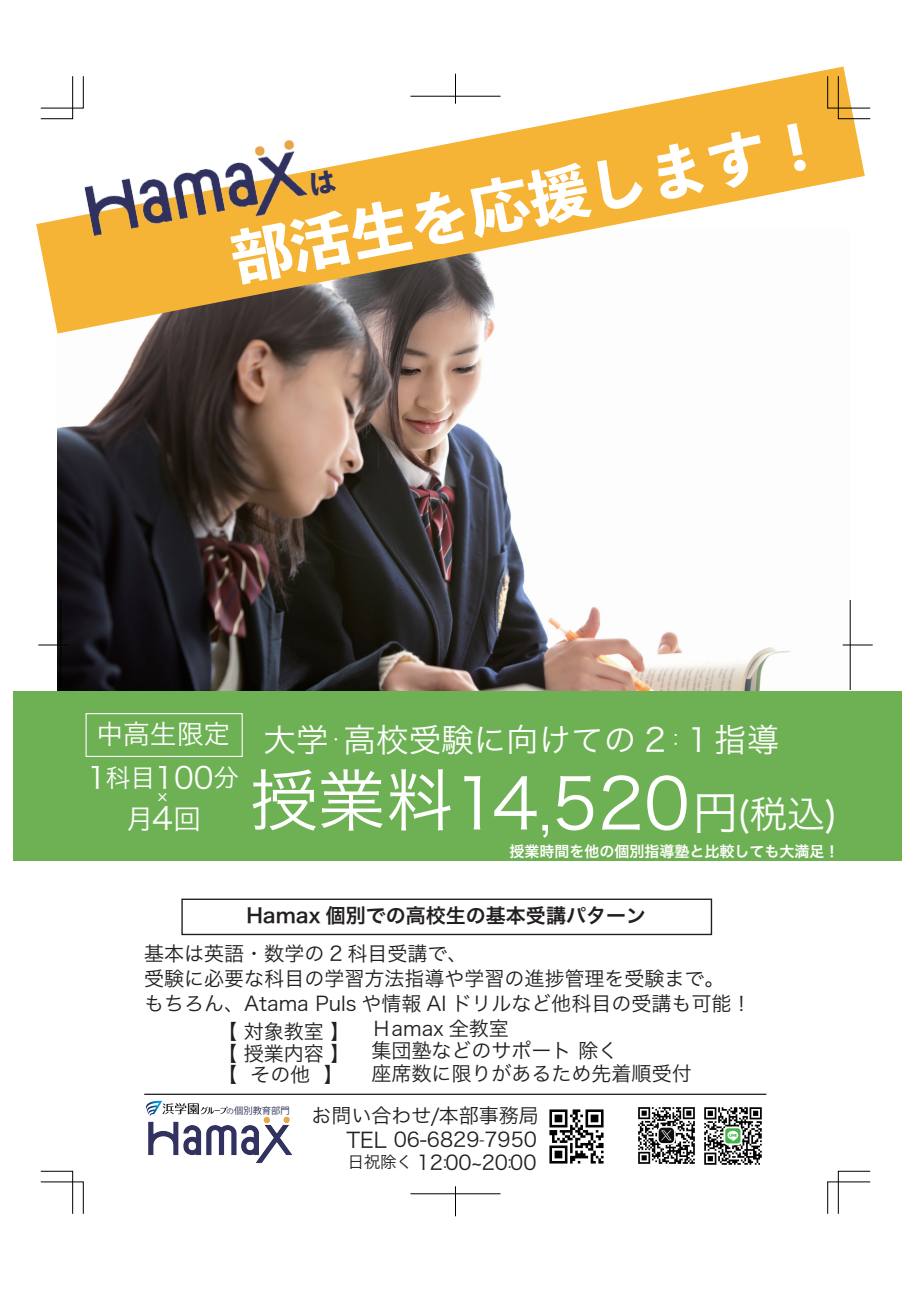
<style>
.page{position:relative;width:911px;height:1290px;background:#fff}
.page>*{position:absolute;margin:0;border:0;box-sizing:border-box;transform-origin:0 0}
.t1{font:70px "Hira Kaku Pro N W3";color:#fff}
.t2{font:800 59.12px "Toppan Bunkyu Midashi Gothic Std N";color:#fff}
.t3{font:32.5px "Hira Kaku Pro N W3";color:#fff}
.t4{font:30px "Hira Kaku Pro N W3";color:#fff}
.t5{font:27.5px "Hira Kaku Pro N W3";color:#fff}
.t6{font:20px/25px "Hira Kaku Pro N W3";color:#231f20}
.t7{font:20px "Hira Kaku Pro N W6";color:#231f20}
.t8{font:17.5px "Hira Kaku Pro N W3";color:#fff}
.t9{font:15px "Hira Kaku Pro N W6";color:#fff}
.t10{font:9.25px "Koz Go Pr 6 N";color:#292e55}
.s1{font-size:20px}
.s2{font-size:25px}
.s3{font-size:31.25px}
.s4{font-size:67.5px}
.s5{font-size:56.25px}
.s6{font-size:46.25px}
.s7{font-size:37.5px}
.s8{font-size:21.25px}
.s9{font-size:13.75px}
.s10{font-size:16.25px}
.s11{font-size:7.38px}
</style>
<div class="page">
<img style="left:58px;top:334px;width:792px;height:357px">
<svg style="left:54px;top:67px;width:810px;height:267px"></svg>
<div style="left:13px;top:691px;width:888px;height:170px;background:#6eb154"></div>
<div style="left:181px;top:898px;width:531px;height:37px;border:1px solid #231f20"></div>
<hr style="left:144px;top:1093px;width:622px;height:2px;background:#231f20">
<div style="left:86px;top:713px;width:157px;height:44px;border:1px solid #fff"></div>
<img style="left:148px;top:1116px;width:144px;height:47px">
<svg style="left:146px;top:1101px;width:82px;height:15px"></svg>
<img style="left:549px;top:1109px;width:55px;height:55px">
<img style="left:638px;top:1107px;width:124px;height:58px">
<svg style="left:40px;top:1171px;width:44px;height:43px"></svg>
<svg style="left:40px;top:76px;width:44px;height:43px"></svg>
<svg style="left:827px;top:76px;width:43px;height:43px"></svg>
<svg style="left:827px;top:1171px;width:43px;height:43px"></svg>
<hr style="left:38px;top:645px;width:30px;height:1px;background:#000">
<hr style="left:61px;top:600px;width:1px;height:90px;background:#000">
<hr style="left:842px;top:645px;width:30px;height:1px;background:#000">
<hr style="left:850px;top:600px;width:1px;height:90px;background:#000">
<hr style="left:410px;top:96px;width:90px;height:1px;background:#000">
<hr style="left:455px;top:74px;width:1px;height:30px;background:#000">
<hr style="left:410px;top:1193px;width:90px;height:1px;background:#000">
<hr style="left:455px;top:1186px;width:1px;height:30px;background:#000">
<img style="left:36px;top:119px;width:374px;height:196px">
<svg style="left:309px;top:169px;width:28px;height:27px"></svg>
<h2 class="t2" style="left:223px;top:213px;width:607px;rotate:-11deg">部活生を応援します！</h2>
<h3 class="t3" style="left:96px;top:711px;width:684px"><sup>中高生限定</sup> 大学<sup>・</sup>高校受験に向けての 2<span class="s1">：</span>１指導</h3>
<h3 class="t4" style="left:87px;top:751px;width:153px">1<span class="s2">科目</span>100<span class="s2">分</span></h3>
<p class="t8" style="left:157px;top:780px;width:13px">×</p>
<h3 class="t5" style="left:126px;top:794px;width:76px">月<span class="s3">4</span>回</h3>
<h1 class="t1" style="left:250px;top:741px;width:589px"><span class="s4">授業料</span>14<span class="s5">,</span>520<span class="s6">円</span><span class="s7">(税込)</span></h1>
<p class="t9" style="left:509px;top:838px;width:331px">授業時間を他の個別指導塾と比較しても大満足！</p>
<p class="t7" style="left:246px;top:898px;width:401px">Hamax 個別での高校生の基本受講パターン</p>
<p class="t6" style="left:144px;top:939px;width:609px">基本は英語・数学の 2 科目受講で、<br>受験に必要な科目の学習方法指導や学習の進捗管理を受験まで。<br>もちろん、Atama Puls や情報 AI ドリルなど他科目の受講も可能！</p>
<p class="t6" style="left:217px;top:1019px;width:135px;line-height:21.5px;text-align:justify">【 対象教室 】【 授業内容 】【 その他 】</p>
<p class="t6" style="left:371px;top:1015px;width:322px;line-height:22.5px">Ｈamax 全教室<br>集団塾などのサポート 除く<br>座席数に限りがあるため先着順受付</p>
<p class="t6" style="left:346px;top:1102px;width:194px;line-height:23.4px;text-align:justify;text-indent:-35px">お問い合わせ/本部事務局<span class="s8">TEL</span> 06-6829<span class="s9">-</span>7950<span class="s10">日祝除く</span> 12<span class="s10">:</span>00~20<span class="s10">:</span>00</p>
<p class="t10" style="left:227px;top:1105px;width:65px"><span class="s11">の</span>個別教育部門</p>
</div>
